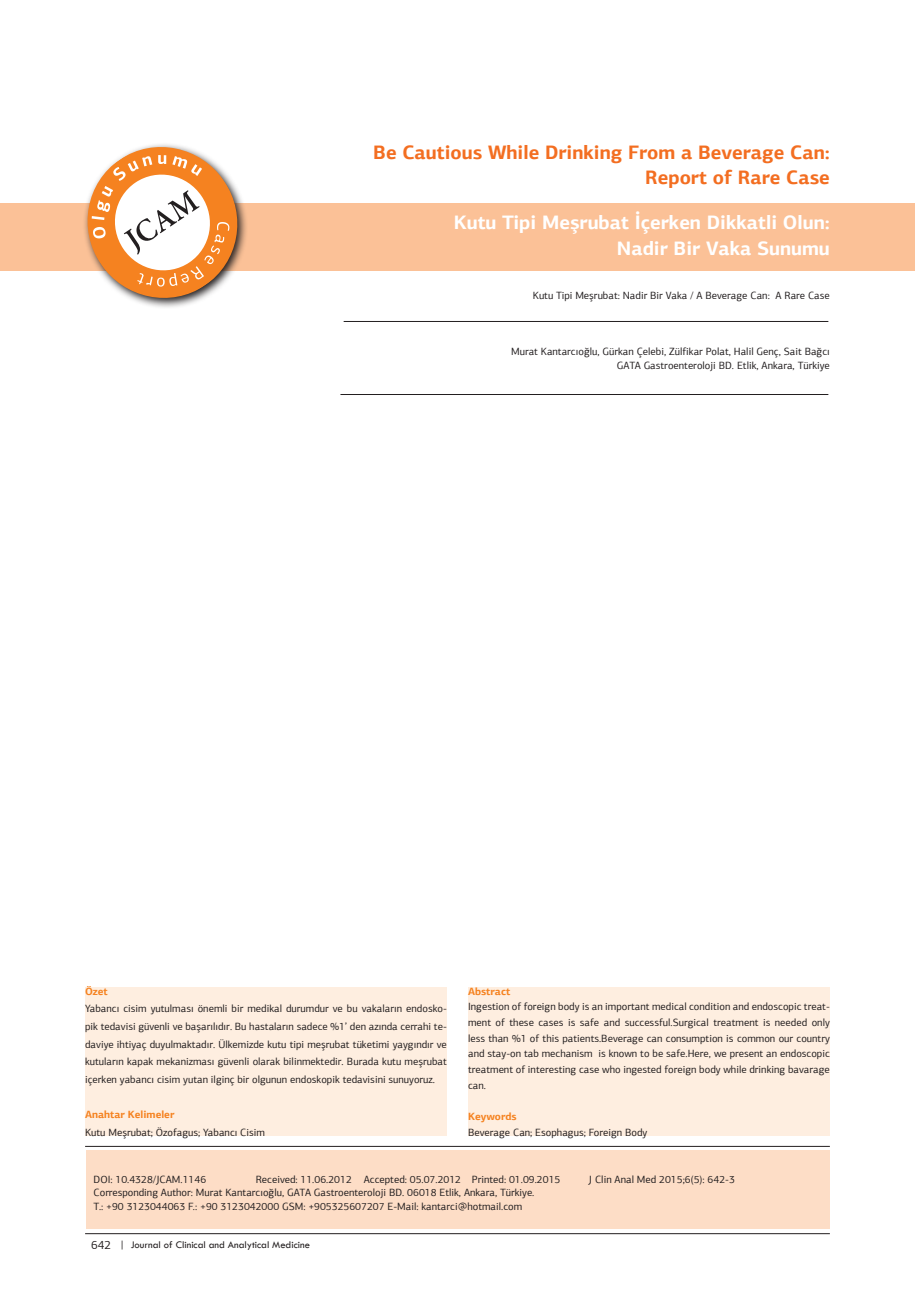
<style>
.page{position:relative;width:915px;height:1306px;background:#fff}
.page>*{position:absolute;margin:0;border:0;box-sizing:border-box;transform-origin:0 0}
.t1{font:700 19.5px/25.5px "PF Agora Sans Pro";color:#f36e21;text-align:right}
.t2{font:700 19.5px/25.5px "PF Agora Sans Pro";color:#fff;text-align:right}
.t3{font:10.5px/15.6px "PF Agora Sans Pro";color:#231f20}
.t4{font:10.5px "Tw Cen";color:#231f20}
.s1{font-weight:700;color:#f58220}
.s2{font-family:"PF Agora Sans Pro";font-size:12px}
</style>
<div class="page">
<div style="left:87px;top:1150px;width:742px;height:79px;background:#fdddc6"></div>
<div style="left:0;top:203px;width:914px;height:67px;background:#fbc197"></div>
<hr style="left:85px;top:1146px;width:744px;height:1px;background:#231f20">
<hr style="left:343px;top:321px;width:485px;height:1px;background:#231f20">
<hr style="left:340px;top:394px;width:488px;height:1px;background:#231f20">
<svg style="left:77px;top:144px;width:170px;height:164px"></svg>
<div style="left:85px;top:986px;width:361px;height:149px;background:#feeee0"></div>
<div style="left:468px;top:986px;width:361px;height:149px;background:#feeee0"></div>
<hr style="left:85px;top:1233px;width:744px;height:1px;background:#231f20">
<p class="t1" style="left:373px;top:139px;width:458px">Be Cautious While Drinking From a Beverage Can:<br>Report of Rare Case</p>
<p class="t2" style="left:453px;top:210px;width:377px">Kutu Tipi Meşrubat İçerken Dikkatli Olun:<br>Nadir Bir Vaka Sunumu</p>
<p class="t3" style="left:532px;top:288px;width:298px">Kutu Tipi Meşrubat: Nadir Bir Vaka / A Beverage Can: A Rare Case</p>
<p class="t3" style="left:511px;top:345px;width:320px;line-height:13.5px;text-align:right">Murat Kantarcıoğlu, Gürkan Çelebi, Zülfikar Polat, Halil Genç, Sait Bağcı<br>GATA Gastroenteroloji BD. Etlik, Ankara, Türkiye</p>
<p class="t3" style="left:85px;top:982px;width:363px;line-height:17.5px"><span class="s1">Özet<br></span>Yabancı cisim yutulması önemli bir medikal durumdur ve bu vakaların endosko&shy;pik tedavisi güvenli ve başarılıdır. Bu hastaların sadece %1’ den azında cerrahi te&shy;daviye ihtiyaç duyulmaktadır. Ülkemizde kutu tipi meşrubat tüketimi yaygındır ve kutuların kapak mekanizması güvenli olarak bilinmektedir. Burada kutu meşrubat içerken yabancı cisim yutan ilginç bir olgunun endoskopik tedavisini sunuyoruz.</p>
<p class="t3" style="left:85px;top:1105px;width:181px;line-height:17.5px"><span class="s1">Anahtar Kelimeler<br></span>Kutu Meşrubat; Özofagus; Yabancı Cisim</p>
<p class="t3" style="left:468px;top:983px;width:363px"><span class="s1">Abstract<br></span>Ingestion of foreign body is an important medical condition and endoscopic treat&shy;ment of these cases is safe and successful.Surgical treatment is needed only less than %1 of this patients.Beverage can consumption is common our country and stay-on tab mechanism is known to be safe.Here, we present an endoscopic treatment of interesting case who ingested foreign body while drinking bavarage can.</p>
<p class="t3" style="left:468px;top:1108px;width:181px"><span class="s1">Keywords<br></span>Beverage Can; Esophagus; Foreign Body</p>
<p class="t3" style="left:94px;top:1171px;width:114px">DOI: 10.4328/JCAM.1146</p>
<p class="t3" style="left:256px;top:1171px;width:306px">Received: 11.06.2012 Accepted: 05.07.2012 Printed: 01.09.2015</p>
<p class="t3" style="left:588px;top:1171px;width:147px">J Clin Anal Med 2015;6(5): 642-3</p>
<p class="t3" style="left:94px;top:1185px;width:442px;line-height:13.5px">Corresponding Author: Murat Kantarcıoğlu, GATA Gastroenteroloji BD. 06018 Etlik, Ankara, Türkiye.<br>T.: +90 3123044063 F.: +90 3123042000 GSM: +905325607207 E-Mail: kantarci@hotmail.com</p>
<p class="t4" style="left:91px;top:1237px;width:220px"><span class="s2">642</span> | Journal of Clinical and Analytical Medicine</p>
<p class="t4" style="left:89px;top:1243px;width:198px"><span class="s2">1</span> | Journal of Clinical and Analytical Medicine</p>
</div>
